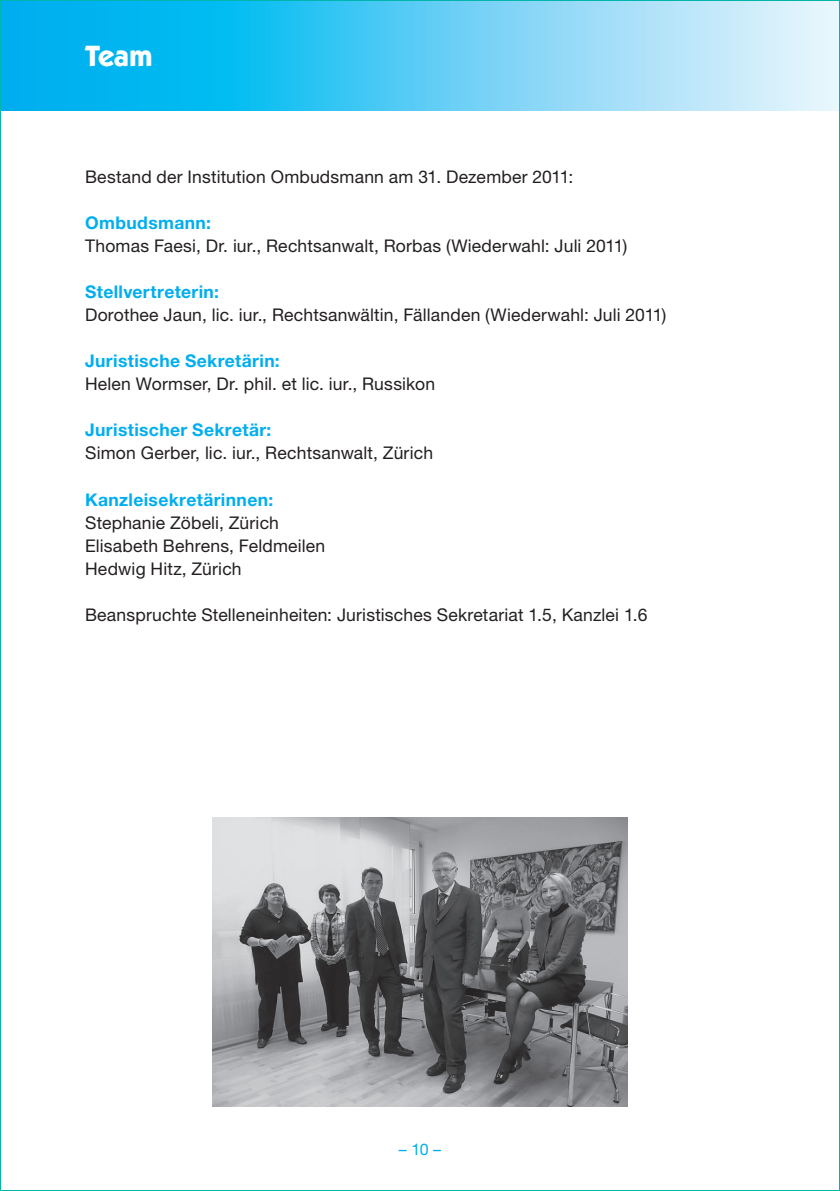
<style>
.page{position:relative;width:840px;height:1191px;background:#fff}
.page>*{position:absolute;margin:0;border:0;box-sizing:border-box;transform-origin:0 0}
.t1{font:700 29.6px "Itc Kabel";color:#fff}
.t2{font:17.6px/23px "Helvetica Neue LT Std";letter-spacing:.01em;color:#231f20}
.t3{font:700 17.6px "Helvetica Neue LT Std";letter-spacing:.02em;color:#00aeef}
.t4{font:16px "Helvetica Neue";color:#00aeef}
</style>
<div class="page">
<svg style="left:2px;top:2px;width:835px;height:109px;background:#5ecef5"></svg>
<img style="left:213px;top:817px;width:413px;height:289px">
<h1 class="t1" style="left:85px;top:38px;width:69px">Team</h1>
<p class="t2" style="left:85px;top:165px;width:489px">Bestand der Institution Ombudsmann am 31. Dezember 2011:</p>
<p class="t3" style="left:85px;top:212px;width:127px">Ombudsmann:</p>
<p class="t2" style="left:85px;top:234px;width:543px">Thomas Faesi, Dr. iur., Rechtsanwalt, Rorbas (Wiederwahl: Juli 2011)</p>
<p class="t3" style="left:85px;top:281px;width:135px">Stellvertreterin:</p>
<p class="t2" style="left:85px;top:303px;width:582px">Dorothee Jaun, lic. iur., Rechtsanwältin, Fällanden (Wiederwahl: Juli 2011)</p>
<p class="t3" style="left:85px;top:350px;width:196px">Juristische Sekretärin:</p>
<p class="t2" style="left:85px;top:372px;width:351px">Helen Wormser, Dr. phil. et lic. iur., Russikon</p>
<p class="t3" style="left:85px;top:419px;width:188px">Juristischer Sekretär:</p>
<p class="t2" style="left:85px;top:441px;width:349px">Simon Gerber, lic. iur., Rechtsanwalt, Zürich</p>
<p class="t3" style="left:85px;top:488px;width:189px">Kanzleisekretärinnen:</p>
<p class="t2" style="left:85px;top:510px;width:241px">Stephanie Zöbeli, Zürich<br>Elisabeth Behrens, Feldmeilen<br>Hedwig Hitz, Zürich</p>
<p class="t2" style="left:85px;top:603px;width:563px">Beanspruchte Stelleneinheiten: Juristisches Sekretariat 1.5, Kanzlei 1.6</p>
<p class="t4" style="left:398px;top:1139px;width:44px">– 10 –</p>
</div>
